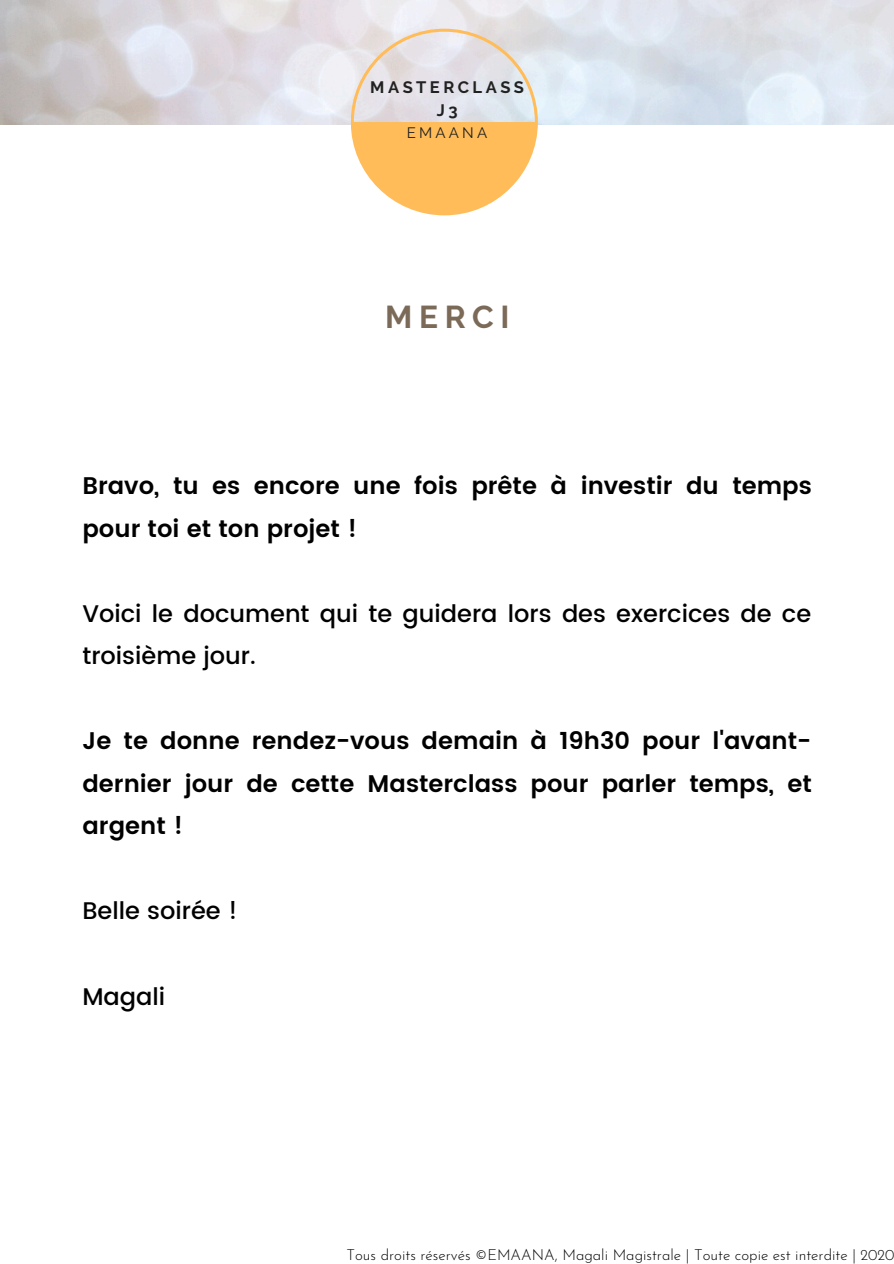
<style>
.page{position:relative;width:894px;height:1264px;background:#fff}
.page>*{position:absolute;margin:0;border:0;box-sizing:border-box;transform-origin:0 0}
.t1{font:700 31.5px "Raleway";letter-spacing:.21em;color:#7b6a58}
.t2{font:600 24px/42.5px "Poppins";color:#000}
.t3{font:500 24px/42.5px "Poppins";color:#000}
.t4{font:700 16.5px/23.1px "Raleway";letter-spacing:.21em;color:#212121;text-align:center}
.t5{font:300 15px "Josefin Sans";color:#000}
.t6{font:15px "Raleway";letter-spacing:.21em;color:#212121}
</style>
<div class="page">
<svg style="left:351px;top:29px;width:186px;height:186px;background:#f1d5ae"></svg>
<p class="t4" style="left:370px;top:76px;width:155px">MASTERCLASS<br>J3</p>
<p class="t6" style="left:407px;top:124px;width:82px">EMAANA</p>
<h1 class="t1" style="left:385px;top:299px;width:126px">MERCI</h1>
<p class="t2" style="left:82px;top:465px;width:730px">Bravo, tu es encore une fois prête à investir du temps pour toi et ton projet !</p>
<p class="t3" style="left:82px;top:592px;width:730px">Voici le document qui te guidera lors des exercices de ce troisième jour.</p>
<p class="t2" style="left:82px;top:720px;width:730px;text-align:justify">Je te donne rendez-vous demain à 19h30 pour l'avant&shy;dernier jour de cette Masterclass pour parler temps, et argent !</p>
<p class="t3" style="left:82px;top:890px;width:157px">Belle soirée !</p>
<p class="t3" style="left:82px;top:975px;width:84px">Magali</p>
<p class="t5" style="left:346px;top:1243px;width:549px">Tous droits réservés ©EMAANA, Magali Magistrale | Toute copie est interdite | 2020</p>
</div>
